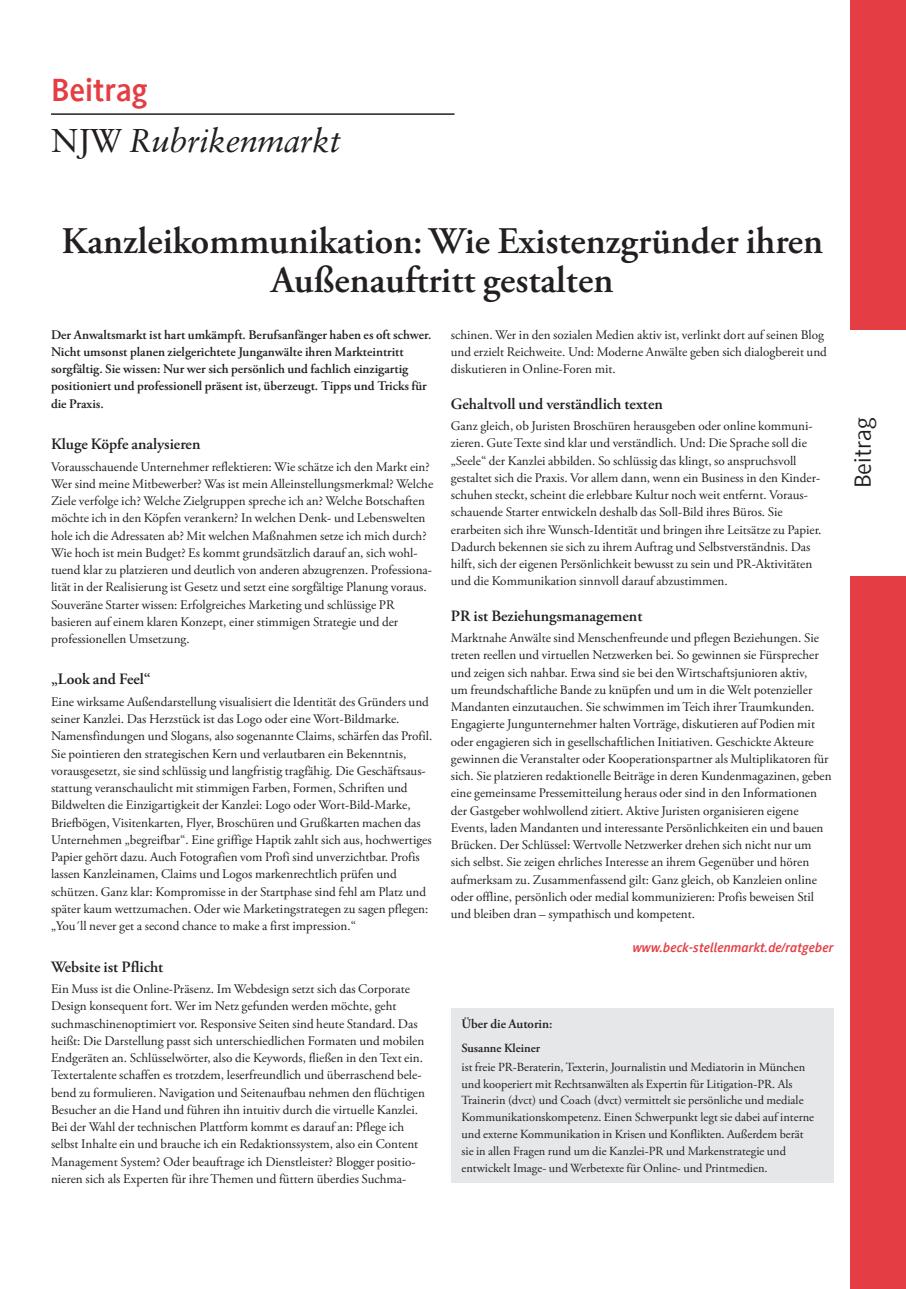
<style>
.page{position:relative;width:906px;height:1289px;background:#fff}
.page>*{position:absolute;margin:0;border:0;box-sizing:border-box;transform-origin:0 0}
.t1{font:600 37.5px/39px "Adobe Garamond Pro";color:#231f20;text-align:center}
.t2{font:italic 33px "Sabon LT Pro";letter-spacing:-.01em;color:#231f20}
.t3{font:700 33px "Generis Sans Com";color:#e43e44}
.t4{font:24px "Generis Sans Com";color:#231f20;scale:1.08 1}
.t5{font:600 15.75px "Adobe Garamond Pro";color:#231f20}
.t6{font:italic 700 13.5px "Generis Sans Com";color:#e43e44}
.t7{font:13.2px/17.2px "Adobe Garamond Pro";color:#231f20}
.t8{font:600 13.2px/17.2px "Adobe Garamond Pro";color:#231f20}
.t9{font:12.3px/17px "Adobe Garamond Pro";color:#231f20}
.t10{font:600 12.3px "Adobe Garamond Pro";color:#231f20}
.s1{font-style:normal}
</style>
<div class="page">
<div style="left:850px;top:0;width:56px;height:330px;background:#e43e44"></div>
<div style="left:850px;top:576px;width:56px;height:712px;background:#e43e44"></div>
<hr style="left:51px;top:113px;width:403px;height:2px;background:#231f20">
<div style="left:451px;top:1008px;width:382px;height:174px;background:#e6e7e9"></div>
<h2 class="t3" style="left:51px;top:72px;width:98px">Beitrag</h2>
<h2 class="t2" style="left:51px;top:120px;width:291px"><span class="s1">NJW</span> Rubrikenmarkt</h2>
<h1 class="t1" style="left:61px;top:222px;width:763px">Kanzleikommunikation: Wie Existenzgründer ihren<br>Außenauftritt gestalten</h1>
<p class="t8" style="left:51px;top:326px;width:382px">Der Anwaltsmarkt ist hart umkämpft. Berufsanfänger haben es oft schwer.<br>Nicht umsonst planen zielgerichtete Junganwälte ihren Markteintritt sorgfältig. Sie wissen: Nur wer sich persönlich und fachlich einzigartig positioniert und professionell präsent ist, überzeugt. Tipps und Tricks für die Praxis.</p>
<p class="t5" style="left:51px;top:435px;width:151px">Kluge Köpfe analysieren</p>
<p class="t7" style="left:51px;top:458px;width:384px">Vorausschauende Unternehmer reflektieren: Wie schätze ich den Markt ein?<br>Wer sind meine Mitbewerber? Was ist mein Alleinstellungsmerkmal? Welche Ziele verfolge ich? Welche Zielgruppen spreche ich an? Welche Botschaften möchte ich in den Köpfen verankern? In welchen Denk- und Lebenswelten hole ich die Adressaten ab? Mit welchen Maßnahmen setze ich mich durch?<br>Wie hoch ist mein Budget? Es kommt grundsätzlich darauf an, sich wohl&shy;tuend klar zu platzieren und deutlich von anderen abzugrenzen. Professiona&shy;lität in der Realisierung ist Gesetz und setzt eine sorgfältige Planung voraus.<br>Souveräne Starter wissen: Erfolgreiches Marketing und schlüssige PR basieren auf einem klaren Konzept, einer stimmigen Strategie und der professionellen Umsetzung.</p>
<p class="t5" style="left:51px;top:670px;width:101px">„Look and Feel“</p>
<p class="t7" style="left:51px;top:693px;width:383px">Eine wirksame Außendarstellung visualisiert die Identität des Gründers und seiner Kanzlei. Das Herzstück ist das Logo oder eine Wort-Bildmarke.<br>Namensfindungen und Slogans, also sogenannte Claims, schärfen das Profil.<br>Sie pointieren den strategischen Kern und verlautbaren ein Bekenntnis, vorausgesetzt, sie sind schlüssig und langfristig tragfähig. Die Geschäftsaus&shy;stattung veranschaulicht mit stimmigen Farben, Formen, Schriften und Bildwelten die Einzigartigkeit der Kanzlei: Logo oder Wort-Bild-Marke, Briefbögen, Visitenkarten, Flyer, Broschüren und Grußkarten machen das Unternehmen „begreifbar“. Eine griffige Haptik zahlt sich aus, hochwertiges Papier gehört dazu. Auch Fotografien vom Profi sind unverzichtbar. Profis lassen Kanzleinamen, Claims und Logos markenrechtlich prüfen und schützen. Ganz klar: Kompromisse in der Startphase sind fehl am Platz und später kaum wettzumachen. Oder wie Marketingstrategen zu sagen pflegen: „You´ll never get a second chance to make a first impression.“</p>
<p class="t5" style="left:51px;top:957px;width:114px">Website ist Pflicht</p>
<p class="t7" style="left:51px;top:980px;width:375px">Ein Muss ist die Online-Präsenz. Im Webdesign setzt sich das Corporate Design konsequent fort. Wer im Netz gefunden werden möchte, geht suchmaschinenoptimiert vor. Responsive Seiten sind heute Standard. Das heißt: Die Darstellung passt sich unterschiedlichen Formaten und mobilen Endgeräten an. Schlüsselwörter, also die Keywords, fließen in den Text ein.<br>Textertalente schaffen es trotzdem, leserfreundlich und überraschend bele&shy;bend zu formulieren. Navigation und Seitenaufbau nehmen den flüchtigen Besucher an die Hand und führen ihn intuitiv durch die virtuelle Kanzlei.<br>Bei der Wahl der technischen Plattform kommt es darauf an: Pflege ich selbst Inhalte ein und brauche ich ein Redaktionssystem, also ein Content Management System? Oder beauftrage ich Dienstleister? Blogger positio&shy;nieren sich als Experten für ihre Themen und füttern überdies Suchma-</p>
<p class="t7" style="left:451px;top:326px;width:377px">schinen. Wer in den sozialen Medien aktiv ist, verlinkt dort auf seinen Blog und erzielt Reichweite. Und: Moderne Anwälte geben sich dialogbereit und diskutieren in Online-Foren mit.</p>
<p class="t5" style="left:451px;top:394px;width:213px">Gehaltvoll und verständlich texten</p>
<p class="t7" style="left:451px;top:417px;width:372px">Ganz gleich, ob Juristen Broschüren herausgeben oder online kommuni&shy;zieren. Gute Texte sind klar und verständlich. Und: Die Sprache soll die „Seele“ der Kanzlei abbilden. So schlüssig das klingt, so anspruchsvoll gestaltet sich die Praxis. Vor allem dann, wenn ein Business in den Kinder&shy;schuhen steckt, scheint die erlebbare Kultur noch weit entfernt. Voraus&shy;schauende Starter entwickeln deshalb das Soll-Bild ihres Büros. Sie erarbeiten sich ihre Wunsch-Identität und bringen ihre Leitsätze zu Papier.<br>Dadurch bekennen sie sich zu ihrem Auftrag und Selbstverständnis. Das hilft, sich der eigenen Persönlichkeit bewusst zu sein und PR-Aktivitäten und die Kommunikation sinnvoll darauf abzustimmen.</p>
<p class="t5" style="left:451px;top:606px;width:193px">PR ist Beziehungsmanagement</p>
<p class="t7" style="left:451px;top:629px;width:382px">Marktnahe Anwälte sind Menschenfreunde und pflegen Beziehungen. Sie treten reellen und virtuellen Netzwerken bei. So gewinnen sie Fürsprecher und zeigen sich nahbar. Etwa sind sie bei den Wirtschaftsjunioren aktiv,<br>um freundschaftliche Bande zu knüpfen und um in die Welt potenzieller Mandanten einzutauchen. Sie schwimmen im Teich ihrer Traumkunden.<br>Engagierte Jungunternehmer halten Vorträge, diskutieren auf Podien mit oder engagieren sich in gesellschaftlichen Initiativen. Geschickte Akteure gewinnen die Veranstalter oder Kooperationspartner als Multiplikatoren für sich. Sie platzieren redaktionelle Beiträge in deren Kundenmagazinen, geben eine gemeinsame Pressemitteilung heraus oder sind in den Informationen der Gastgeber wohlwollend zitiert. Aktive Juristen organisieren eigene Events, laden Mandanten und interessante Persönlichkeiten ein und bauen Brücken. Der Schlüssel: Wertvolle Netzwerker drehen sich nicht nur um sich selbst. Sie zeigen ehrliches Interesse an ihrem Gegenüber und hören aufmerksam zu. Zusammenfassend gilt: Ganz gleich, ob Kanzleien online oder offline, persönlich oder medial kommunizieren: Profis beweisen Stil und bleiben dran – sympathisch und kompetent.</p>
<p class="t6" style="left:632px;top:940px;width:202px">www.beck-stellenmarkt.de/ratgeber</p>
<p class="t8" style="left:461px;top:1015px;width:92px">Über die Autorin:</p>
<p class="t10" style="left:461px;top:1040px;width:80px">Susanne Kleiner</p>
<p class="t9" style="left:461px;top:1058px;width:354px">ist freie PR-Beraterin, Texterin, Journalistin und Mediatorin in München und kooperiert mit Rechtsanwälten als Expertin für Litigation-PR. Als Trainerin (dvct) und Coach (dvct) vermittelt sie persönliche und mediale Kommunikationskompetenz. Einen Schwerpunkt legt sie dabei auf interne und externe Kommunikation in Krisen und Konflikten. Außerdem berät sie in allen Fragen rund um die Kanzlei-PR und Markenstrategie und entwickelt Image- und Werbetexte für Online- und Printmedien.</p>
<h3 class="t4" style="left:849px;top:488px;width:67px;rotate:-90deg">Beitrag</h3>
</div>
